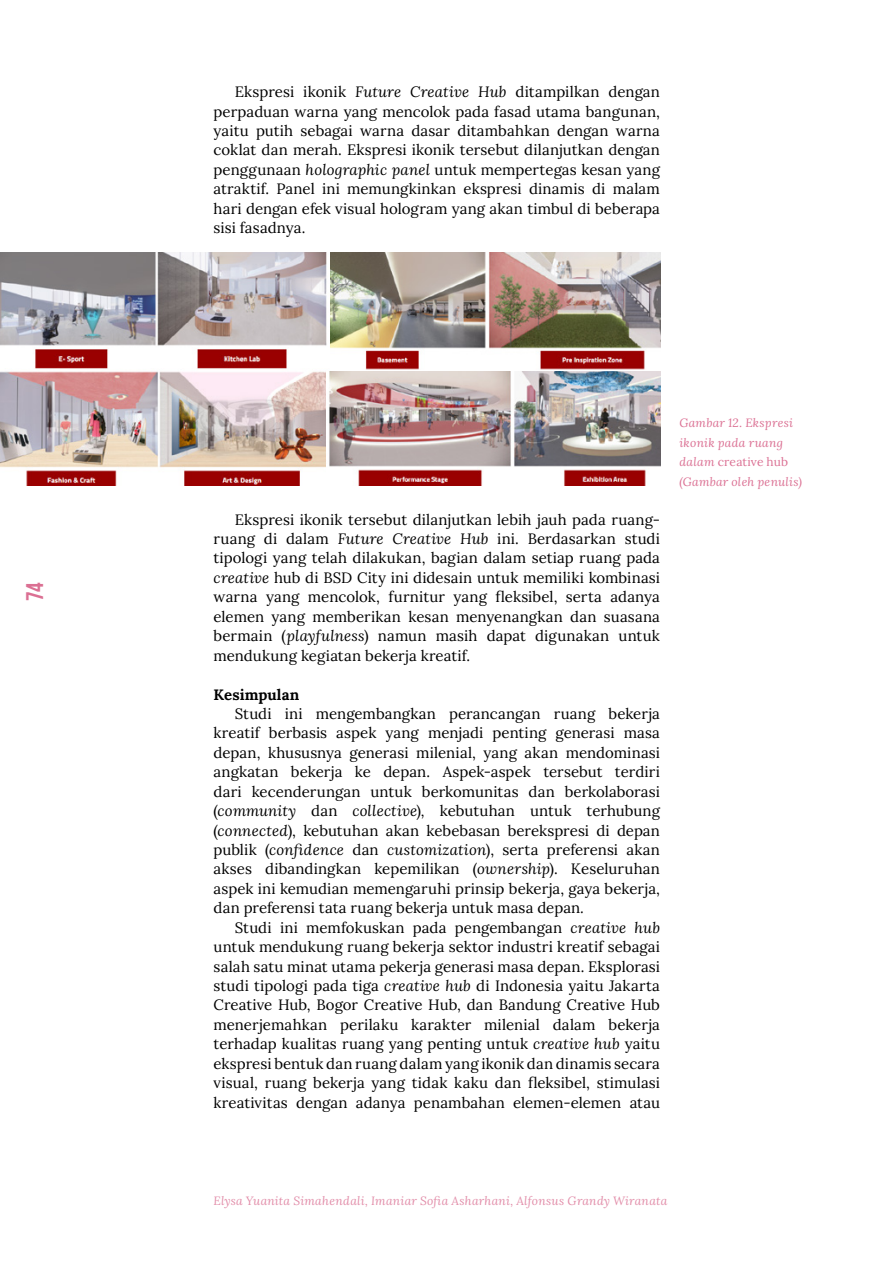
<style>
.page{position:relative;width:893px;height:1263px;background:#fff}
.page>*{position:absolute;margin:0;border:0;box-sizing:border-box;transform-origin:0 0}
.t1{font:24px "Bebas Neue";color:#db7093}
._1-Body{font:15px/19.5px "Lora";letter-spacing:.005em;color:#000;text-align:justify}
._1-Body-2{font:700 15px "Lora";letter-spacing:.005em;color:#000}
.t2{font:italic 12px "Lora";letter-spacing:.02em;color:#e28da9}
._1-Figure_Caption{font:italic 12px/19.5px "Lora";letter-spacing:.02em;color:#db7093}
.s1{font-style:italic}
.s2{font-style:normal}
</style>
<div class="page">
<img style="left:0;top:253px;width:330px;height:233px">
<img style="left:330px;top:253px;width:330px;height:116px">
<img style="left:327px;top:372px;width:333px;height:114px">
<h1 class="t1" style="left:21px;top:600px;width:20px;rotate:-90deg">74</h1>
<p class="_1-Body" style="left:214px;top:81px;width:448px;text-indent:21px">Ekspresi ikonik <span class="s1">Future Creative Hub</span> ditampilkan dengan perpaduan warna yang mencolok pada fasad utama bangunan, yaitu putih sebagai warna dasar ditambahkan dengan warna coklat dan merah. Ekspresi ikonik tersebut dilanjutkan dengan penggunaan <span class="s1">holographic panel</span> untuk mempertegas kesan yang atraktif. Panel ini memungkinkan ekspresi dinamis di malam hari dengan efek visual hologram yang akan timbul di beberapa sisi fasadnya.</p>
<p class="_1-Body" style="left:214px;top:508px;width:448px;text-indent:21px">Ekspresi ikonik tersebut dilanjutkan lebih jauh pada ruang&shy;ruang di dalam <span class="s1">Future Creative Hub</span> ini. Berdasarkan studi tipologi yang telah dilakukan, bagian dalam setiap ruang pada <span class="s1">creative</span> hub di BSD City ini didesain untuk memiliki kombinasi warna yang mencolok, furnitur yang fleksibel, serta adanya elemen yang memberikan kesan menyenangkan dan suasana bermain (<span class="s1">playfulness</span>) namun masih dapat digunakan untuk mendukung kegiatan bekerja kreatif.</p>
<p class="_1-Body-2" style="left:214px;top:683px;width:87px">Kesimpulan</p>
<p class="_1-Body" style="left:214px;top:703px;width:448px;text-indent:21px">Studi ini mengembangkan perancangan ruang bekerja kreatif berbasis aspek yang menjadi penting generasi masa depan, khususnya generasi milenial, yang akan mendominasi angkatan bekerja ke depan. Aspek-aspek tersebut terdiri dari kecenderungan untuk berkomunitas dan berkolaborasi (<span class="s1">community</span> dan <span class="s1">collective</span>)<span class="s1">,</span> kebutuhan untuk terhubung (<span class="s1">connected</span>), kebutuhan akan kebebasan berekspresi di depan publik (<span class="s1">confidence</span> dan <span class="s1">customization</span>), serta preferensi akan akses dibandingkan kepemilikan (<span class="s1">ownership</span>). Keseluruhan aspek ini kemudian memengaruhi prinsip bekerja, gaya bekerja, dan preferensi tata ruang bekerja untuk masa depan<span class="s1">.</span></p>
<p class="_1-Body" style="left:214px;top:916px;width:448px;text-indent:21px">Studi ini memfokuskan pada pengembangan <span class="s1">creative hub </span>untuk mendukung ruang bekerja sektor industri kreatif sebagai salah satu minat utama pekerja generasi masa depan. Eksplorasi studi tipologi pada tiga <span class="s1">creative hub</span> di Indonesia yaitu Jakarta Creative Hub, Bogor Creative Hub, dan Bandung Creative Hub menerjemahkan perilaku karakter milenial dalam bekerja terhadap kualitas ruang yang penting untuk <span class="s1">creative hub</span> yaitu ekspresi bentuk dan ruang dalam yang ikonik dan dinamis secara visual, ruang bekerja yang tidak kaku dan fleksibel, stimulasi kreativitas dengan adanya penambahan elemen-elemen atau</p>
<p class="_1-Figure_Caption" style="left:679px;top:413px;width:124px">Gambar 12. Ekspresi ikonik pada ruang dalam <span class="s2">creative hub </span>(Gambar oleh penulis)</p>
<p class="t2" style="left:214px;top:1192px;width:455px">Elysa Yuanita Simahendali, Imaniar Sofia Asharhani, Alfonsus Grandy Wiranata</p>
</div>
